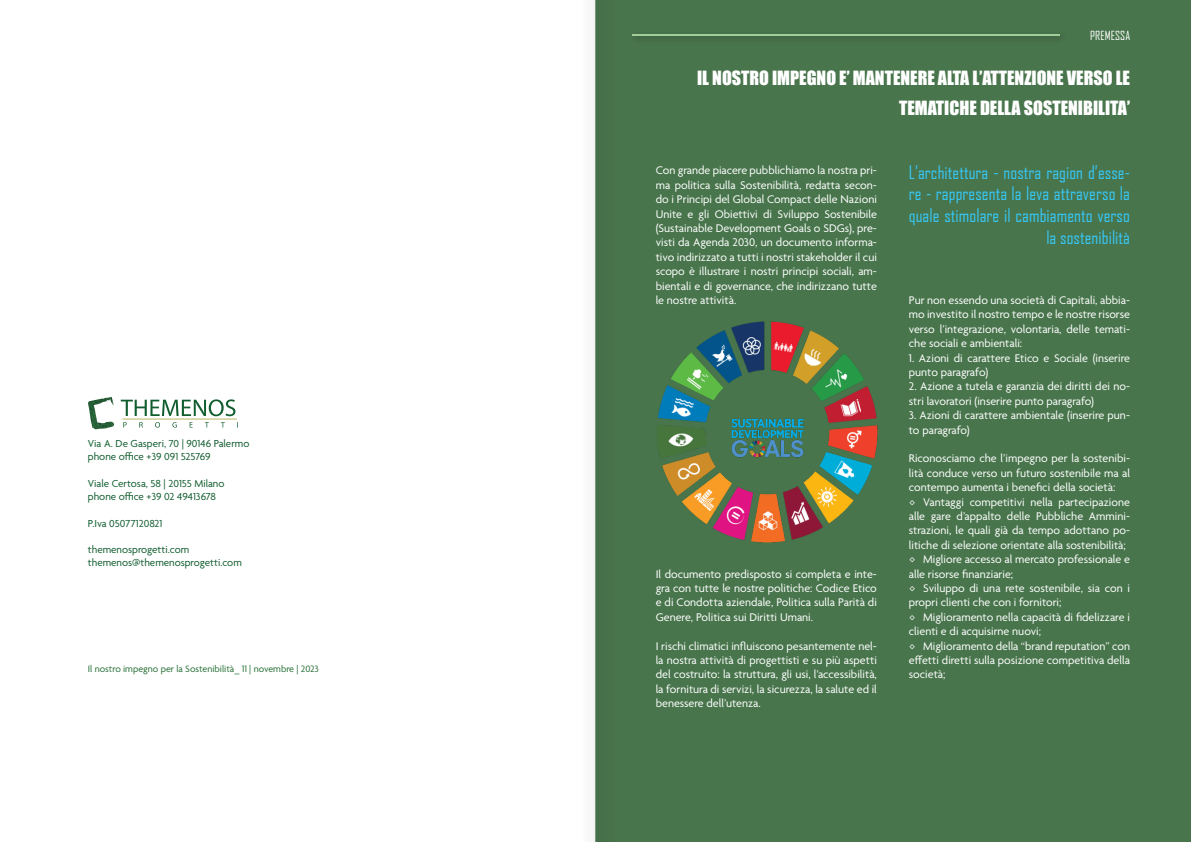
<style>
.page{position:relative;width:1191px;height:842px;background:#fff}
.page>*{position:absolute;margin:0;border:0;box-sizing:border-box;transform-origin:0 0}
.t1{font:18px/21.6px "Agency FB";letter-spacing:.005em;color:#38c6f4;text-align:right}
.t2{font:18px/30px "Impact";color:#fff;text-align:right}
.t3{font:12px/14.4px "Agenda";color:#fff;text-align:justify}
.t4{font:12px "Agency FB";letter-spacing:.005em;color:#fff}
.t5{font:11px "Agenda";color:#115d2f}
.t6{font:10px "Agenda";color:#277137}
</style>
<div class="page">
<img style="left:88px;top:397px;width:26px;height:32px">
<svg style="left:111px;top:402px;width:3px;height:8px"></svg>
<svg style="left:123px;top:422px;width:115px;height:6px"></svg>
<svg style="left:121px;top:399px;width:114px;height:17px"></svg>
<hr style="left:122px;top:419px;width:115px;height:1px;background:#bbb663">
<div style="left:595px;top:0;width:596px;height:842px;background:#48754c"></div>
<div style="left:629px;top:31px;width:437px;height:13px;background:#231f20;opacity:.75"></div>
<hr style="left:632px;top:35px;width:427px;height:1px;background:#a1ce98">
<img style="left:657px;top:321px;width:220px;height:221px">
<hr style="left:593px;top:0;width:2px;height:842px;background:#f3f3f3">
<hr style="left:595px;top:0;width:1px;height:842px;background:#e6e7e9">
<p class="t5" style="left:88px;top:438px;width:163px">Via A. De Gasperi, 70 | 90146 Palermo</p>
<p class="t5" style="left:88px;top:451px;width:124px">phone office +39 091 525769</p>
<p class="t5" style="left:88px;top:477px;width:138px">Viale Certosa, 58 | 20155 Milano</p>
<p class="t5" style="left:88px;top:491px;width:130px">phone office +39 02 49413678</p>
<p class="t5" style="left:88px;top:517px;width:76px">P.Iva 05077120821</p>
<p class="t5" style="left:88px;top:543px;width:103px">themenosprogetti.com</p>
<p class="t5" style="left:88px;top:557px;width:155px">themenos@themenosprogetti.com</p>
<p class="t6" style="left:88px;top:663px;width:233px">Il nostro impegno per la Sostenibilità_ 11 | novembre | 2023</p>
<p class="t4" style="left:1090px;top:29px;width:41px">PREMESSA</p>
<p class="t2" style="left:697px;top:63px;width:434px">IL NOSTRO IMPEGNO E’ MANTENERE ALTA L’ATTENZIONE VERSO LE<br>TEMATICHE DELLA SOSTENIBILITA’</p>
<p class="t3" style="left:656px;top:164px;width:223px">Con grande piacere pubblichiamo la nostra pri&shy;ma politica sulla Sostenibilità, redatta secon&shy;do i Principi del Global Compact delle Nazioni Unite e gli Obiettivi di Sviluppo Sostenibile (Sustainable Development Goals o SDGs), pre&shy;visti da Agenda 2030, un documento informa&shy;tivo indirizzato a tutti i nostri stakeholder il cui scopo è illustrare i nostri principi sociali, am&shy;bientali e di governance, che indirizzano tutte le nostre attività.</p>
<p class="t3" style="left:656px;top:567px;width:223px">Il documento predisposto si completa e inte&shy;gra con tutte le nostre politiche: Codice Etico e di Condotta aziendale, Politica sulla Parità di Genere, Politica sui Diritti Umani.</p>
<p class="t3" style="left:656px;top:639px;width:223px">I rischi climatici influiscono pesantemente nel&shy;la nostra attività di progettisti e su più aspetti del costruito: la struttura, gli usi, l’accessibilità, la fornitura di servizi, la sicurezza, la salute ed il benessere dell’utenza.</p>
<p class="t1" style="left:909px;top:161px;width:223px">L’architettura - nostra ragion d’esse&shy;re - rappresenta la leva attraverso la quale stimolare il cambiamento verso la sostenibilità</p>
<p class="t3" style="left:909px;top:294px;width:223px">Pur non essendo una società di Capitali, abbia&shy;mo investito il nostro tempo e le nostre risorse verso l’integrazione, volontaria, delle temati&shy;che sociali e ambientali:</p>
<p class="t3" style="left:909px;top:351px;width:223px">1. Azioni di carattere Etico e Sociale (inserire punto paragrafo)</p>
<p class="t3" style="left:909px;top:380px;width:223px">2. Azione a tutela e garanzia dei diritti dei no&shy;stri lavoratori (inserire punto paragrafo)</p>
<p class="t3" style="left:909px;top:409px;width:223px">3. Azioni di carattere ambientale (inserire pun&shy;to paragrafo)</p>
<p class="t3" style="left:909px;top:452px;width:223px">Riconosciamo che l’impegno per la sostenibi&shy;lità conduce verso un futuro sostenibile ma al contempo aumenta i benefici della società:</p>
<p class="t3" style="left:909px;top:495px;width:223px">◊ Vantaggi competitivi nella partecipazione alle gare d’appalto delle Pubbliche Ammini&shy;strazioni, le quali già da tempo adottano po&shy;litiche di selezione orientate alla sostenibilità;</p>
<p class="t3" style="left:909px;top:553px;width:223px">◊ Migliore accesso al mercato professionale e alle risorse finanziarie;</p>
<p class="t3" style="left:909px;top:582px;width:223px">◊ Sviluppo di una rete sostenibile, sia con i propri clienti che con i fornitori;</p>
<p class="t3" style="left:909px;top:610px;width:223px">◊ Miglioramento nella capacità di fidelizzare i clienti e di acquisirne nuovi;</p>
<p class="t3" style="left:909px;top:639px;width:223px">◊ Miglioramento della “brand reputation” con effetti diretti sulla posizione competitiva della società;</p>
</div>
